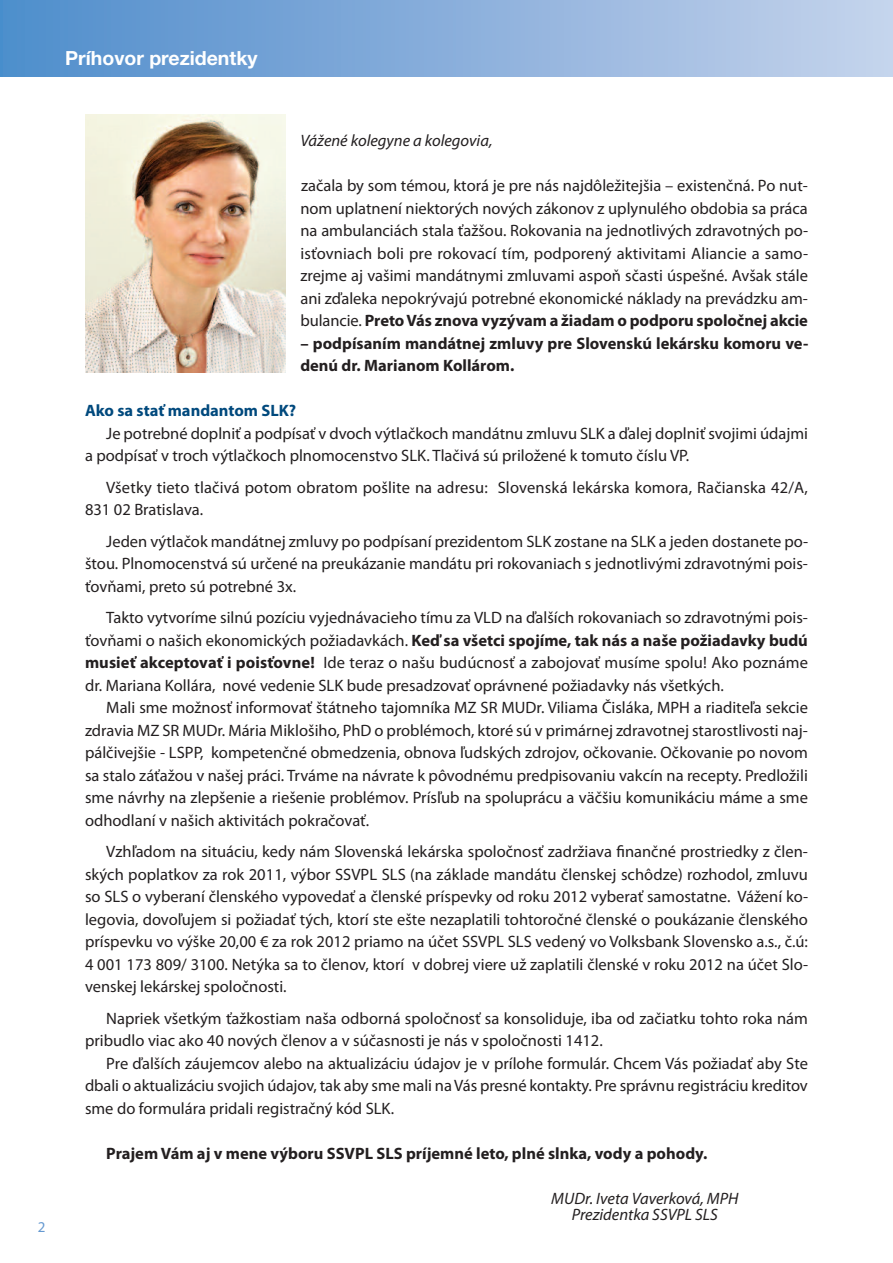
<style>
.page{position:relative;width:893px;height:1263px;background:#fff}
.page>*{position:absolute;margin:0;border:0;box-sizing:border-box;transform-origin:0 0}
.t1{font:700 19.5px "Helvetica Neue CE";color:#fff}
.t2{font:16.5px/22.5px "Myriad Pro";color:#231f20;text-align:justify}
.t3{font:700 16.5px/22.5px "Myriad Pro";color:#231f20}
.t4{font:italic 16.5px/16.5px "Myriad Pro";color:#231f20;text-align:center}
.t5{font:700 16.5px "Myriad Pro";color:#00497d}
.t6{font:15px "Myriad Pro";color:#6599d1}
.s1{font-weight:700}
</style>
<div class="page">
<div style="left:0;top:0;width:893px;height:77px;background:linear-gradient(to right,#4e8ccb,#c5d3ec)"></div>
<img style="left:85px;top:115px;width:200px;height:258px">
<p class="t1" style="left:65px;top:51px;width:194px">Príhovor prezidentky</p>
<p class="t6" style="left:38px;top:1221px;width:9px">2</p>
<p class="t4" style="left:300px;top:134px;width:194px">Vážené kolegyne a kolegovia,</p>
<p class="t2" style="left:300px;top:176px;width:509px">začala by som témou, ktorá je pre nás najdôležitejšia – existenčná. Po nut&shy;nom uplatnení niektorých nových zákonov z uplynulého obdobia sa práca na ambulanciách stala ťažšou. Rokovania na jednotlivých zdravotných po&shy;isťovniach boli pre rokovací tím, podporený aktivitami Aliancie a samo&shy;zrejme aj vašimi mandátnymi zmluvami aspoň sčasti úspešné. Avšak stále ani zďaleka nepokrývajú potrebné ekonomické náklady na prevádzku am&shy;bulancie. <span class="s1">PretoVás znova vyzývam a žiadam o podporu spoločnej akcie</span></p>
<p class="t3" style="left:300px;top:333px;width:510px">– podpísaním mandátnej zmluvy pre Slovenskú lekársku komoru ve&shy;denú dr. Marianom Kollárom.</p>
<p class="t5" style="left:85px;top:404px;width:213px">Ako sa stať mandantom SLK?</p>
<p class="t2" style="left:85px;top:423px;width:724px;text-indent:21px">Je potrebné doplniť a podpísať v dvoch výtlačkoch mandátnu zmluvu SLK a ďalej doplniť svojimi údajmi a podpísať v troch výtlačkoch plnomocenstvo SLK. Tlačivá sú priložené k tomuto číslu VP.</p>
<p class="t2" style="left:85px;top:477px;width:724px;text-indent:21px">Všetky tieto tlačivá potom obratom pošlite na adresu: Slovenská lekárska komora, Račianska 42/A,<br>831 02 Bratislava.</p>
<p class="t2" style="left:85px;top:531px;width:725px;text-indent:21px">Jeden výtlačok mandátnej zmluvy po podpísaní prezidentom SLK zostane na SLK a jeden dostanete po&shy;štou. Plnomocenstvá sú určené na preukázanie mandátu pri rokovaniach s jednotlivými zdravotnými pois&shy;ťovňami, preto sú potrebné 3x.</p>
<p class="t2" style="left:85px;top:608px;width:724px;text-indent:21px">Takto vytvoríme silnú pozíciu vyjednávacieho tímu za VLD na ďalších rokovaniach so zdravotnými pois&shy;ťovňami o našich ekonomických požiadavkách. <span class="s1">Keď sa všetci spojíme, tak nás a naše požiadavky budú musieť akceptovať i poisťovne!</span> Ide teraz o našu budúcnosť a zabojovať musíme spolu! Ako poznáme dr. Mariana Kollára, nové vedenie SLK bude presadzovať oprávnené požiadavky nás všetkých.</p>
<p class="t2" style="left:85px;top:698px;width:724px;text-indent:21px">Mali sme možnosť informovať štátneho tajomníka MZ SR MUDr. Viliama Čisláka, MPH a riaditeľa sekcie zdravia MZ SR MUDr. Mária Miklošiho, PhD o problémoch, ktoré sú v primárnej zdravotnej starostlivosti naj&shy;pálčivejšie - LSPP, kompetenčné obmedzenia, obnova ľudských zdrojov, očkovanie. Očkovanie po novom sa stalo záťažou v našej práci. Trváme na návrate k pôvodnému predpisovaniu vakcín na recepty. Predložili sme návrhy na zlepšenie a riešenie problémov. Prísľub na spoluprácu a väčšiu komunikáciu máme a sme odhodlaní v našich aktivitách pokračovať.</p>
<p class="t2" style="left:85px;top:842px;width:725px;text-indent:21px">Vzhľadom na situáciu, kedy nám Slovenská lekárska spoločnosť zadržiava finančné prostriedky z člen&shy;ských poplatkov za rok 2011, výbor SSVPL SLS (na základe mandátu členskej schôdze) rozhodol, zmluvu so SLS o vyberaní členského vypovedať a členské príspevky od roku 2012 vyberať samostatne. Vážení ko&shy;legovia, dovoľujem si požiadať tých, ktorí ste ešte nezaplatili tohtoročné členské o poukázanie členského príspevku vo výške 20,00 € za rok 2012 priamo na účet SSVPL SLS vedený vo Volksbank Slovensko a.s., č.ú:<br>4 001 173 809/ 3100. Netýka sa to členov, ktorí v dobrej viere už zaplatili členské v roku 2012 na účet Slo&shy;venskej lekárskej spoločnosti.</p>
<p class="t2" style="left:85px;top:1008px;width:724px;text-indent:21px">Napriek všetkým ťažkostiam naša odborná spoločnosť sa konsoliduje, iba od začiatku tohto roka nám pribudlo viac ako 40 nových členov a v súčasnosti je nás v spoločnosti 1412.</p>
<p class="t2" style="left:85px;top:1053px;width:724px;text-indent:21px">Pre ďalších záujemcov alebo na aktualizáciu údajov je v prílohe formulár. Chcem Vás požiadať aby Ste dbali o aktualizáciu svojich údajov, tak aby sme mali naVás presné kontakty. Pre správnu registráciu kreditov sme do formulára pridali registračný kód SLK.</p>
<p class="t3" style="left:106px;top:1143px;width:603px">Prajem Vám aj v mene výboru SSVPL SLS príjemné leto, plné slnka, vody a pohody.</p>
<p class="t4" style="left:551px;top:1191px;width:189px">MUDr. Iveta Vaverková, MPH<br>Prezidentka SSVPL SLS</p>
</div>
